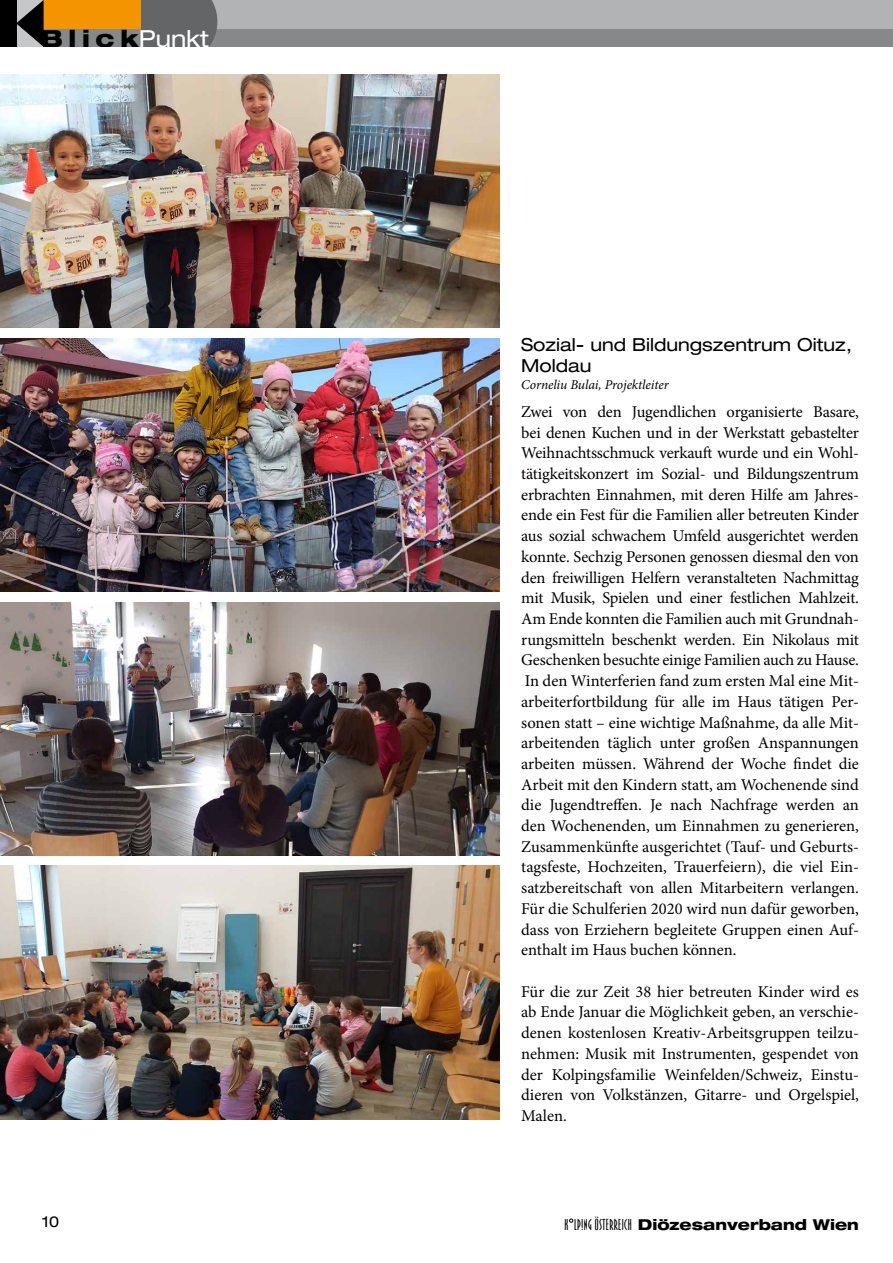
<style>
.page{position:relative;width:893px;height:1263px;background:#fff}
.page>*{position:absolute;margin:0;border:0;box-sizing:border-box;transform-origin:0 0}
.t1{font:800 expanded 23.55px "Helvetica Neue LT Std";color:#000}
.t2{font:expanded 18px/21px "Helvetica Neue LT Std";color:#000}
.t3{font:16.5px/20.7px "Minion Pro";letter-spacing:-.005em;color:#000;text-align:justify}
.t4{font:800 expanded 15px "Helvetica Neue LT Std";color:#000}
.t5{font:expanded 15px "Helvetica Neue LT Std";color:#000}
.t6{font:italic 13.5px "Minion Pro";letter-spacing:-.01em;color:#000}
.s1{font-weight:400;color:#fff}
.s2{font-family:"Pritchard Plain";font-weight:400;font-stretch:normal;font-size:16.5px}
</style>
<div class="page">
<div style="left:141px;top:0;width:752px;height:36px;background:#b1b3b4"></div>
<div style="left:0;top:30px;width:893px;height:17px;background:#87888a"></div>
<div style="left:141px;top:0;width:76px;height:47px;background:#646567"></div>
<div style="left:35px;top:0;width:106px;height:30px;background:#f39400"></div>
<svg style="left:17px;top:0;width:27px;height:47px"></svg>
<div style="left:0;top:0;width:17px;height:47px;background:#000"></div>
<svg style="left:569px;top:1218px;width:4px;height:4px"></svg>
<img style="left:0;top:338px;width:500px;height:254px">
<img style="left:0;top:602px;width:500px;height:253px">
<img style="left:0;top:866px;width:500px;height:253px">
<img style="left:0;top:75px;width:500px;height:253px">
<h1 class="t1" style="left:41px;top:23px;width:170px">B l i c k<span class="s1">Punkt</span></h1>
<p class="t2" style="left:521px;top:334px;width:332px">Sozial- und Bildungszentrum Oituz,<br>Moldau</p>
<p class="t6" style="left:521px;top:375px;width:149px">Corneliu Bulai, Projektleiter</p>
<p class="t3" style="left:521px;top:401px;width:339px">Zwei von den Jugendlichen organisierte Basare, bei denen Kuchen und in der Werkstatt gebastelter Weihnachtsschmuck verkauft wurde und ein Wohl&shy;tätigkeitskonzert im Sozial- und Bildungszentrum erbrachten Einnahmen, mit deren Hilfe am Jahres&shy;ende ein Fest für die Familien aller betreuten Kinder aus sozial schwachem Umfeld ausgerichtet werden konnte. Sechzig Personen genossen diesmal den von den freiwilligen Helfern veranstalteten Nachmittag mit Musik, Spielen und einer festlichen Mahlzeit.<br>Am Ende konnten die Familien auch mit Grundnah&shy;rungsmitteln beschenkt werden. Ein Nikolaus mit Geschenken besuchte einige Familien auch zu Hause.<br>In den Winterferien fand zum ersten Mal eine Mit&shy;arbeiterfortbildung für alle im Haus tätigen Per&shy;sonen statt – eine wichtige Maßnahme, da alle Mit&shy;arbeitenden täglich unter großen Anspannungen arbeiten müssen. Während der Woche findet die Arbeit mit den Kindern statt, am Wochenende sind die Jugendtreffen. Je nach Nachfrage werden an den Wochenenden, um Einnahmen zu generieren, Zusammenkünfte ausgerichtet (Tauf- und Geburts&shy;tagsfeste, Hochzeiten, Trauerfeiern), die viel Ein&shy;satzbereitschaft von allen Mitarbeitern verlangen.<br>Für die Schulferien 2020 wird nun dafür geworben, dass von Erziehern begleitete Gruppen einen Auf&shy;enthalt im Haus buchen können.</p>
<p class="t3" style="left:521px;top:981px;width:339px">Für die zur Zeit 38 hier betreuten Kinder wird es ab Ende Januar die Möglichkeit geben, an verschie&shy;denen kostenlosen Kreativ-Arbeitsgruppen teilzu&shy;nehmen: Musik mit Instrumenten, gespendet von der Kolpingsfamilie Weinfelden/Schweiz, Einstu&shy;dieren von Volkstänzen, Gitarre- und Orgelspiel, Malen.</p>
<p class="t5" style="left:43px;top:1212px;width:18px">10</p>
<p class="t4" style="left:564px;top:1215px;width:296px"><span class="s2">K LP!NG ÖSTERREICH</span> Diözesanverband Wien</p>
</div>
